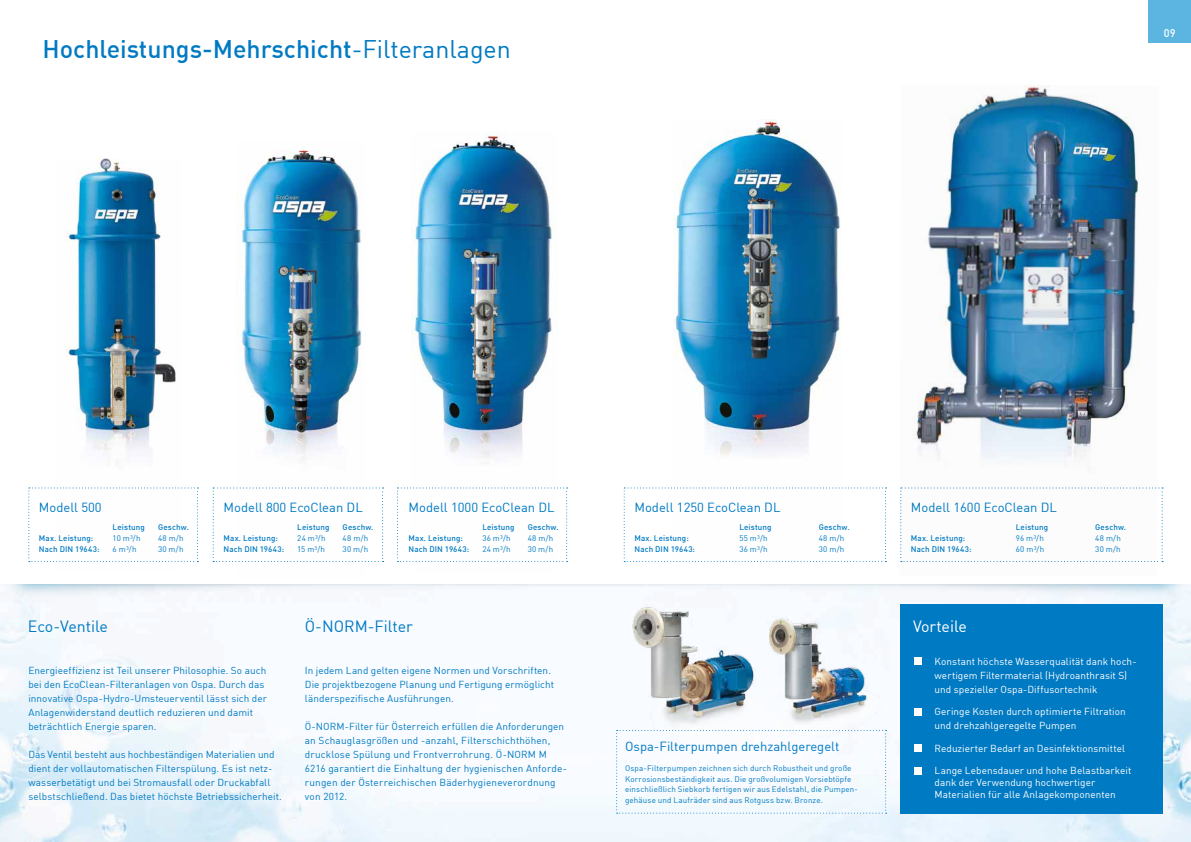
<style>
.page{position:relative;width:1191px;height:842px;background:#fff}
.page>*{position:absolute;margin:0;border:0;box-sizing:border-box;transform-origin:0 0}
.t1{font:500 25px "DIN";color:#007ac3}
.t2{font:16px "DIN";color:#007ac3}
.t3{font:16px "DIN";color:#fff}
.t4{font:13px "DIN";color:#007ac3}
.t5{font:500 11px "DIN";color:#fff}
.t6{font:10px/14px "DIN";letter-spacing:.005em;color:#007ac3}
.t7{font:10px/14px "DIN";letter-spacing:.005em;color:#fff}
.t8{font:8px/10.5px "DIN";letter-spacing:.015em;color:#007ac3}
.t9{font:500 8px "DIN";letter-spacing:.02em;color:#007ac3}
.s1{font-weight:400}
</style>
<div class="page">
<img style="left:0;top:673px;width:1191px;height:169px">
<img style="left:0;top:584px;width:1191px;height:89px">
<img style="left:767px;top:616px;width:113px;height:114px">
<img style="left:626px;top:604px;width:131px;height:126px">
<svg style="left:616px;top:730px;width:270px;height:84px"></svg>
<img style="left:236px;top:150px;width:126px;height:310px">
<img style="left:411px;top:133px;width:142px;height:325px">
<img style="left:67px;top:159px;width:109px;height:292px">
<img style="left:901px;top:85px;width:238px;height:478px">
<img style="left:673px;top:120px;width:168px;height:335px">
<svg style="left:397px;top:487px;width:170px;height:75px"></svg>
<svg style="left:623px;top:487px;width:263px;height:75px"></svg>
<svg style="left:28px;top:487px;width:170px;height:75px"></svg>
<svg style="left:900px;top:487px;width:263px;height:75px"></svg>
<svg style="left:213px;top:487px;width:170px;height:75px"></svg>
<div style="left:1148px;top:0;width:43px;height:43px;background:#5cb5e1"></div>
<div style="left:900px;top:604px;width:262px;height:210px;background:#007ac3"></div>
<div style="left:914px;top:657px;width:8px;height:7px;background:#fff"></div>
<div style="left:914px;top:708px;width:8px;height:7px;background:#fff"></div>
<div style="left:914px;top:744px;width:8px;height:7px;background:#fff"></div>
<div style="left:914px;top:767px;width:8px;height:7px;background:#fff"></div>
<h1 class="t1" style="left:43px;top:33px;width:470px">Hochleistungs-Mehrschicht<span class="s1">-Filteranlagen</span></h1>
<p class="t5" style="left:1163px;top:25px;width:13px">09</p>
<h3 class="t4" style="left:39px;top:499px;width:64px">Modell 500</h3>
<h3 class="t4" style="left:223px;top:499px;width:141px">Modell 800 EcoClean DL</h3>
<h3 class="t4" style="left:408px;top:499px;width:147px">Modell 1000 EcoClean DL</h3>
<h3 class="t4" style="left:634px;top:499px;width:147px">Modell 1250 EcoClean DL</h3>
<h3 class="t4" style="left:911px;top:499px;width:147px">Modell 1600 EcoClean DL</h3>
<p class="t9" style="left:113px;top:522px;width:34px">Leistung</p>
<p class="t9" style="left:158px;top:522px;width:32px">Geschw.</p>
<p class="t9" style="left:297px;top:522px;width:34px">Leistung</p>
<p class="t9" style="left:343px;top:522px;width:32px">Geschw.</p>
<p class="t9" style="left:482px;top:522px;width:34px">Leistung</p>
<p class="t9" style="left:528px;top:522px;width:32px">Geschw.</p>
<p class="t9" style="left:739px;top:522px;width:34px">Leistung</p>
<p class="t9" style="left:818px;top:522px;width:32px">Geschw.</p>
<p class="t9" style="left:1015px;top:522px;width:34px">Leistung</p>
<p class="t9" style="left:1095px;top:522px;width:32px">Geschw.</p>
<p class="t9" style="left:39px;top:533px;width:56px">Max. Leistung:</p>
<p class="t8" style="left:113px;top:533px;width:29px">10 m³/h</p>
<p class="t8" style="left:158px;top:533px;width:27px">48 m/h</p>
<p class="t9" style="left:39px;top:544px;width:62px">Nach DIN 19643:</p>
<p class="t8" style="left:113px;top:544px;width:25px">6 m³/h</p>
<p class="t8" style="left:158px;top:544px;width:27px">30 m/h</p>
<p class="t9" style="left:223px;top:533px;width:56px">Max. Leistung:</p>
<p class="t8" style="left:297px;top:533px;width:30px">24 m³/h</p>
<p class="t8" style="left:343px;top:533px;width:27px">48 m/h</p>
<p class="t9" style="left:223px;top:544px;width:62px">Nach DIN 19643:</p>
<p class="t8" style="left:297px;top:544px;width:29px">15 m³/h</p>
<p class="t8" style="left:343px;top:544px;width:27px">30 m/h</p>
<p class="t9" style="left:408px;top:533px;width:56px">Max. Leistung:</p>
<p class="t8" style="left:482px;top:533px;width:30px">36 m³/h</p>
<p class="t8" style="left:528px;top:533px;width:27px">48 m/h</p>
<p class="t9" style="left:408px;top:544px;width:62px">Nach DIN 19643:</p>
<p class="t8" style="left:482px;top:544px;width:30px">24 m³/h</p>
<p class="t8" style="left:528px;top:544px;width:27px">30 m/h</p>
<p class="t9" style="left:634px;top:533px;width:56px">Max. Leistung:</p>
<p class="t8" style="left:739px;top:533px;width:30px">55 m³/h</p>
<p class="t8" style="left:818px;top:533px;width:27px">48 m/h</p>
<p class="t9" style="left:634px;top:544px;width:62px">Nach DIN 19643:</p>
<p class="t8" style="left:739px;top:544px;width:30px">36 m³/h</p>
<p class="t8" style="left:818px;top:544px;width:27px">30 m/h</p>
<p class="t9" style="left:911px;top:533px;width:56px">Max. Leistung:</p>
<p class="t8" style="left:1015px;top:533px;width:30px">96 m³/h</p>
<p class="t8" style="left:1095px;top:533px;width:27px">48 m/h</p>
<p class="t9" style="left:911px;top:544px;width:62px">Nach DIN 19643:</p>
<p class="t8" style="left:1015px;top:544px;width:30px">60 m³/h</p>
<p class="t8" style="left:1095px;top:544px;width:27px">30 m/h</p>
<h2 class="t2" style="left:28px;top:616px;width:82px">Eco-Ventile</h2>
<h2 class="t2" style="left:305px;top:616px;width:110px">Ö-NORM-Filter</h2>
<p class="t6" style="left:28px;top:663px;width:240px">Energieeffizienz ist Teil unserer Philosophie. So auch bei den EcoClean-Filteranlagen von Ospa. Durch das innovative Ospa-Hydro-Umsteuerventil lässt sich der Anlagenwiderstand deutlich reduzieren und damit beträchtlich Energie sparen.</p>
<p class="t6" style="left:28px;top:747px;width:255px">Das Ventil besteht aus hochbeständigen Materialien und dient der vollautomatischen Filterspülung. Es ist netz&shy;wasserbetätigt und bei Stromausfall oder Druckabfall selbstschließend. Das bietet höchste Betriebssicherheit.</p>
<p class="t6" style="left:305px;top:663px;width:251px">In jedem Land gelten eigene Normen und Vorschriften.<br>Die projektbezogene Planung und Fertigung ermöglicht länderspezifische Ausführungen.</p>
<p class="t6" style="left:305px;top:719px;width:263px">Ö-NORM-Filter für Österreich erfüllen die Anforderungen an Schauglasgrößen und -anzahl, Filterschichthöhen, drucklose Spülung und Frontverrohrung. Ö-NORM M 6216 garantiert die Einhaltung der hygienischen Anforde&shy;rungen der Österreichischen Bäderhygieneverordnung von 2012.</p>
<h3 class="t4" style="left:625px;top:738px;width:216px">Ospa-Filterpumpen drehzahlgeregelt</h3>
<p class="t8" style="left:625px;top:763px;width:234px">Ospa-Filterpumpen zeichnen sich durch Robustheit und große Korrosionsbeständigkeit aus. Die großvolumigen Vorsiebtöpfe einschließlich Siebkorb fertigen wir aus Edelstahl, die Pumpen&shy;gehäuse und Laufräder sind aus Rotguss bzw. Bronze.</p>
<h2 class="t3" style="left:913px;top:616px;width:55px">Vorteile</h2>
<p class="t7" style="left:934px;top:654px;width:203px">Konstant höchste Wasserqualität dank hoch&shy;wertigem Filtermaterial (Hydroanthrasit S) und spezieller Ospa-Diffusortechnik</p>
<p class="t7" style="left:934px;top:705px;width:193px">Geringe Kosten durch optimierte Filtration und drehzahlgeregelte Pumpen</p>
<p class="t7" style="left:934px;top:741px;width:192px">Reduzierter Bedarf an Desinfektionsmittel</p>
<p class="t7" style="left:934px;top:765px;width:198px;line-height:12px">Lange Lebensdauer und hohe Belastbarkeit dank der Verwendung hochwertiger<br>Materialien für alle Anlagekomponenten</p>
</div>
